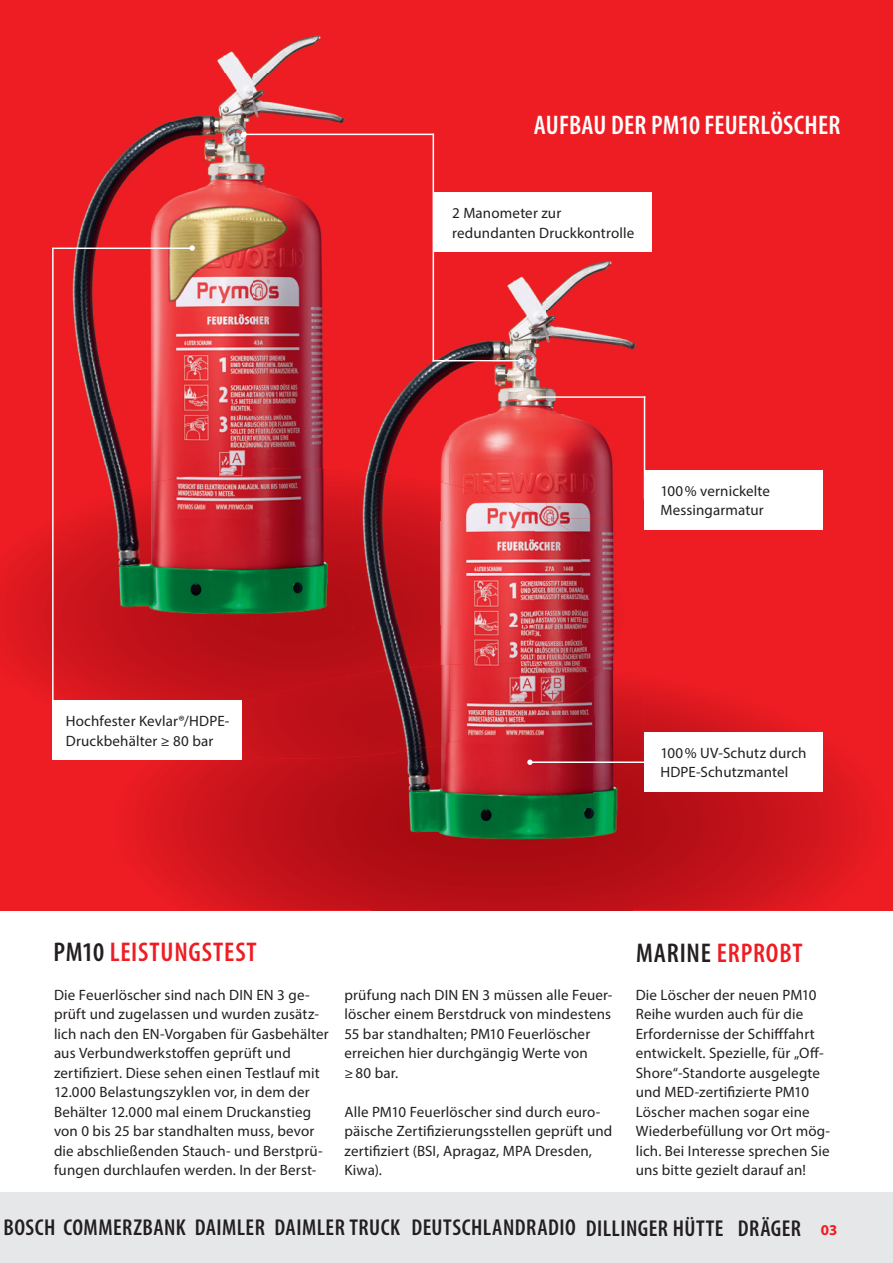
<style>
.page{position:relative;width:893px;height:1263px;background:#fff}
.page>*{position:absolute;margin:0;border:0;box-sizing:border-box;transform-origin:0 0}
.t1{font:600 condensed 27.15px "Myriad Pro";letter-spacing:.03em;color:#ee1d23}
.t2{font:600 condensed 27px "Myriad Pro";letter-spacing:.005em;color:#fff}
.t3{font:600 condensed 23.1px "Myriad Pro";letter-spacing:.02em;color:#231f20}
.t4{font:15px/19.5px "Myriad Pro";letter-spacing:.01em;color:#231f20}
.s1{color:#231f20}
.s2{font-weight:700;font-stretch:normal;font-size:15px;color:#ee1d23}
</style>
<div class="page">
<div style="left:0;top:0;width:893px;height:910px;background:#ee1d23"></div>
<img style="left:632px;top:685px;width:208px;height:225px">
<img style="left:0;top:536px;width:347px;height:165px">
<img style="left:161px;top:676px;width:186px;height:83px">
<div style="left:433px;top:193px;width:219px;height:59px;background:#fff"></div>
<div style="left:52px;top:701px;width:190px;height:59px;background:#fff"></div>
<img style="left:56px;top:35px;width:297px;height:235px">
<img style="left:72px;top:270px;width:252px;height:195px">
<img style="left:105px;top:465px;width:50px;height:18px">
<img style="left:155px;top:465px;width:99px;height:5px">
<img style="left:254px;top:465px;width:70px;height:3px">
<img style="left:56px;top:483px;width:97px;height:146px">
<img style="left:153px;top:470px;width:97px;height:159px">
<img style="left:250px;top:468px;width:97px;height:161px">
<img style="left:368px;top:259px;width:268px;height:207px">
<img style="left:367px;top:466px;width:82px;height:16px">
<img style="left:449px;top:466px;width:165px;height:52px">
<img style="left:581px;top:518px;width:33px;height:21px">
<img style="left:544px;top:706px;width:50px;height:9px">
<img style="left:594px;top:669px;width:49px;height:185px">
<img style="left:347px;top:757px;width:99px;height:97px">
<img style="left:446px;top:715px;width:148px;height:139px">
<img style="left:353px;top:470px;width:88px;height:155px">
<img style="left:441px;top:482px;width:94px;height:183px">
<img style="left:534px;top:512px;width:47px;height:153px">
<img style="left:581px;top:539px;width:35px;height:130px">
<img style="left:347px;top:625px;width:94px;height:40px">
<img style="left:347px;top:665px;width:103px;height:92px">
<img style="left:449px;top:663px;width:103px;height:47px">
<img style="left:552px;top:665px;width:51px;height:41px">
<img style="left:449px;top:710px;width:95px;height:32px">
<hr style="left:52px;top:248px;width:140px;height:1px;background:#fff">
<hr style="left:433px;top:360px;width:88px;height:1px;background:#fff">
<hr style="left:529px;top:396px;width:116px;height:2px;background:#fff">
<hr style="left:644px;top:396px;width:1px;height:103px;background:#fff">
<hr style="left:52px;top:248px;width:2px;height:478px;background:#fff">
<hr style="left:433px;top:134px;width:1px;height:227px;background:#fff">
<hr style="left:243px;top:134px;width:191px;height:1px;background:#fff">
<div style="left:644px;top:732px;width:178px;height:60px;background:#fff"></div>
<hr style="left:531px;top:761px;width:119px;height:2px;background:#fff">
<svg style="left:190px;top:245px;width:5px;height:6px"></svg>
<svg style="left:518px;top:358px;width:6px;height:5px"></svg>
<svg style="left:527px;top:394px;width:5px;height:6px"></svg>
<svg style="left:527px;top:759px;width:6px;height:6px"></svg>
<svg style="left:241px;top:132px;width:6px;height:5px"></svg>
<div style="left:0;top:1192px;width:893px;height:71px;background:#e6e7e9"></div>
<div style="left:644px;top:470px;width:178px;height:59px;background:#fff"></div>
<h2 class="t2" style="left:534px;top:108px;width:308px">AUFBAU DER PM10 FEUERLÖSCHER</h2>
<p class="t4" style="left:66px;top:711px;width:165px">Hochfester Kevlar®/HDPE-<br>Druckbehälter ≥ 80 bar</p>
<p class="t4" style="left:452px;top:203px;width:184px">2 Manometer zur redundanten Druckkontrolle</p>
<p class="t4" style="left:660px;top:480px;width:111px">100 % vernickelte<br>Messingarmatur</p>
<p class="t4" style="left:660px;top:743px;width:148px">100 % UV-Schutz durch<br>HDPE-Schutzmantel</p>
<h1 class="t1" style="left:53px;top:935px;width:205px"><span class="s1">PM10</span> LEISTUNGSTEST</h1>
<h1 class="t1" style="left:636px;top:936px;width:168px"><span class="s1">MARINE</span> ERPROBT</h1>
<p class="t4" style="left:54px;top:985px;width:276px">Die Feuerlöscher sind nach DIN EN 3 ge&shy;prüft und zugelassen und wurden zusätz&shy;lich nach den EN-Vorgaben für Gasbehälter aus Verbundwerkstoffen geprüft und zertifiziert. Diese sehen einen Testlauf mit 12.000 Belastungszyklen vor, in dem der Behälter 12.000 mal einem Druckanstieg von 0 bis 25 bar standhalten muss, bevor die abschließenden Stauch- und Berstprü&shy;fungen durchlaufen werden. In der Berst-</p>
<p class="t4" style="left:344px;top:985px;width:270px">prüfung nach DIN EN 3 müssen alle Feuer&shy;löscher einem Berstdruck von mindestens 55 bar standhalten; PM10 Feuerlöscher erreichen hier durchgängig Werte von<br>≥ 80 bar.</p>
<p class="t4" style="left:344px;top:1102px;width:269px">Alle PM10 Feuerlöscher sind durch euro&shy;päische Zertifizierungsstellen geprüft und zertifiziert (BSI, Apragaz, MPA Dresden, Kiwa).</p>
<p class="t4" style="left:636px;top:985px;width:196px">Die Löscher der neuen PM10<br>Reihe wurden auch für die<br>Erfordernisse der Schifffahrt entwickelt. Spezielle, für „Off-<br>Shore“-Standorte ausgelegte und MED-zertifizierte PM10<br>Löscher machen sogar eine<br>Wiederbefüllung vor Ort mög&shy;lich. Bei Interesse sprechen Sie uns bitte gezielt darauf an!</p>
<h3 class="t3" style="left:3px;top:1213px;width:835px">BOSCH COMMERZBANK DAIMLER DAIMLER TRUCK DEUTSCHLANDRADIO DILLINGER HÜTTE DRÄGER <span class="s2">03</span></h3>
</div>
